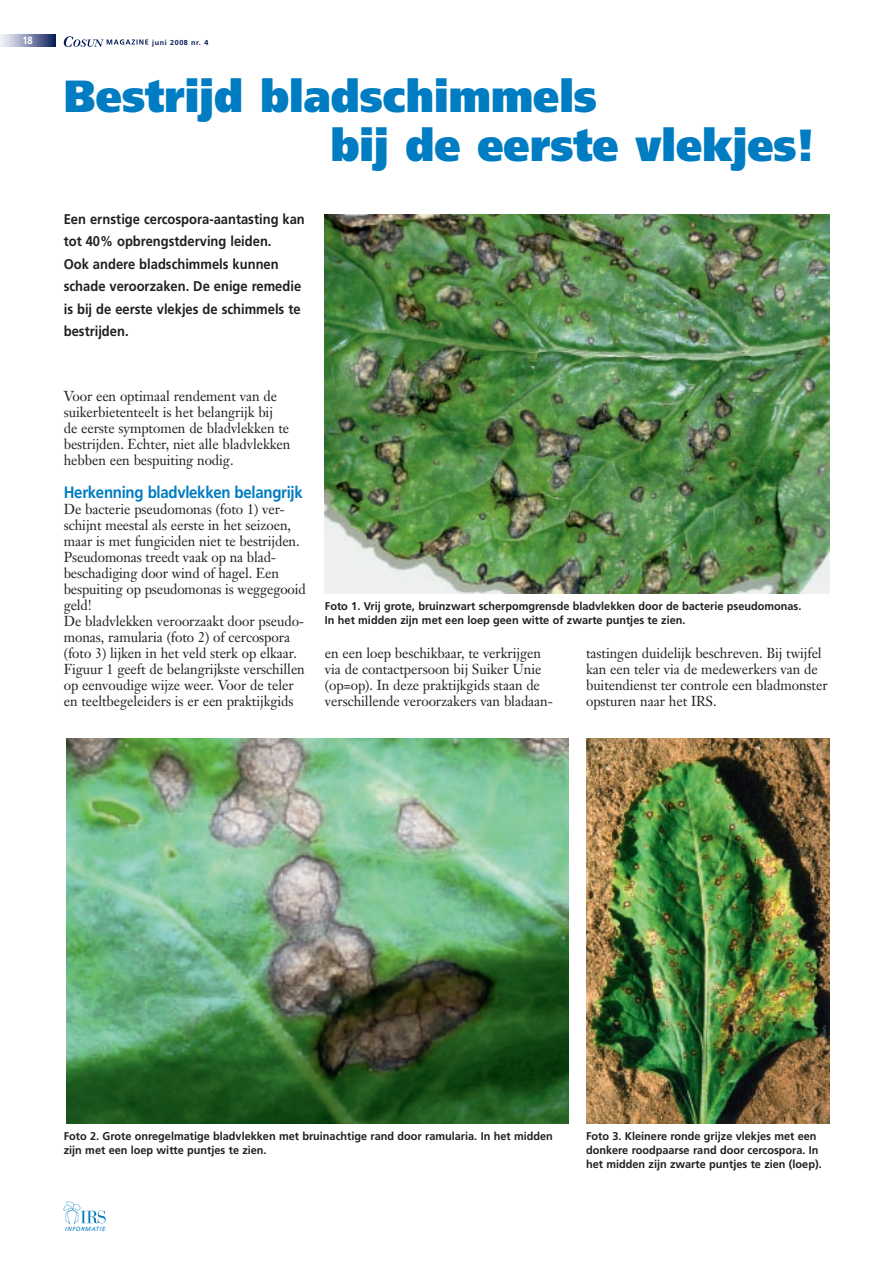
<style>
.page{position:relative;width:893px;height:1263px;background:#fff}
.page>*{position:absolute;margin:0;border:0;box-sizing:border-box;transform-origin:0 0}
.t1{font:900 45px/48.2px "Frutiger";color:#007cc2;scale:.92 1}
.t2{font:700 16.5px "Frutiger";letter-spacing:-.02em;color:#007cc2;scale:.91 1}
.t3{font:14.25px/16px "Janson Text";letter-spacing:-.005em;color:#231f20;scale:.96 1}
.t4{font:700 14.1px/22.5px "Frutiger";color:#231f20;scale:.92 1}
.t5{font:700 11.25px/14px "Frutiger";color:#231f20}
.t6{font:700 10.5px "Frutiger";color:#fff;scale:.9 1}
.t7{font:700 7.2px "Frutiger";letter-spacing:.08em;color:#001954}
.t8{font:italic 6px "Frutiger";letter-spacing:.09em;color:#007cc2}
</style>
<div class="page">
<svg style="left:0;top:34px;width:55px;height:13px"></svg>
<svg style="left:64px;top:36px;width:84px;height:11px"></svg>
<svg style="left:63px;top:1202px;width:43px;height:22px"></svg>
<img style="left:325px;top:215px;width:504px;height:379px">
<img style="left:66px;top:738px;width:502px;height:386px">
<img style="left:586px;top:738px;width:243px;height:386px">
<p class="t6" style="left:23px;top:35px;width:13px">18</p>
<p class="t7" style="left:152px;top:38px;width:58px">juni 2008 nr. 4</p>
<h1 class="t1" style="left:330px;top:72px;width:528px;text-indent:-267px">Bestrijd bladschimmels<br>bij de eerste vlekjes!</h1>
<p class="t4" style="left:64px;top:207px;width:264px">Een ernstige cercospora-aantasting kan tot 40% opbrengstderving leiden.<br>Ook andere bladschimmels kunnen schade veroorzaken. De enige remedie is bij de eerste vlekjes de schimmels te bestrijden.</p>
<p class="t3" style="left:64px;top:388px;width:238px">Voor een optimaal rendement van de suikerbietenteelt is het belangrijk bij<br>de eerste symptomen de bladvlekken te bestrijden. Echter, niet alle bladvlekken hebben een bespuiting nodig.</p>
<p class="t2" style="left:64px;top:482px;width:264px">Herkenning bladvlekken belangrijk</p>
<p class="t3" style="left:64px;top:501px;width:254px">De bacterie pseudomonas (foto 1) ver&shy;schijnt meestal als eerste in het seizoen, maar is met fungiciden niet te bestrijden.<br>Pseudomonas treedt vaak op na blad&shy;beschadiging door wind of hagel. Een bespuiting op pseudomonas is weggegooid geld!<br>De bladvlekken veroorzaakt door pseudo&shy;monas, ramularia (foto 2) of cercospora (foto 3) lijken in het veld sterk op elkaar.<br>Figuur 1 geeft de belangrijkste verschillen op eenvoudige wijze weer. Voor de teler en teeltbegeleiders is er een praktijkgids</p>
<p class="t5" style="left:325px;top:599px;width:478px">Foto 1. Vrij grote, bruinzwart scherpomgrensde bladvlekken door de bacterie pseudomonas.<br>In het midden zijn met een loep geen witte of zwarte puntjes te zien.</p>
<p class="t3" style="left:325px;top:645px;width:239px">en een loep beschikbaar, te verkrijgen via de contactpersoon bij Suiker Unie (op=op). In deze praktijkgids staan de verschillende veroorzakers van bladaan-</p>
<p class="t3" style="left:586px;top:645px;width:253px">tastingen duidelijk beschreven. Bij twijfel kan een teler via de medewerkers van de buitendienst ter controle een bladmonster opsturen naar het IRS.</p>
<p class="t5" style="left:64px;top:1129px;width:491px">Foto 2. Grote onregelmatige bladvlekken met bruinachtige rand door ramularia. In het midden zijn met een loep witte puntjes te zien.</p>
<p class="t5" style="left:586px;top:1129px;width:237px">Foto 3. Kleinere ronde grijze vlekjes met een donkere roodpaarse rand door cercospora. In het midden zijn zwarte puntjes te zien (loep).</p>
<p class="t8" style="left:65px;top:1225px;width:42px">INFORMATIE</p>
</div>
